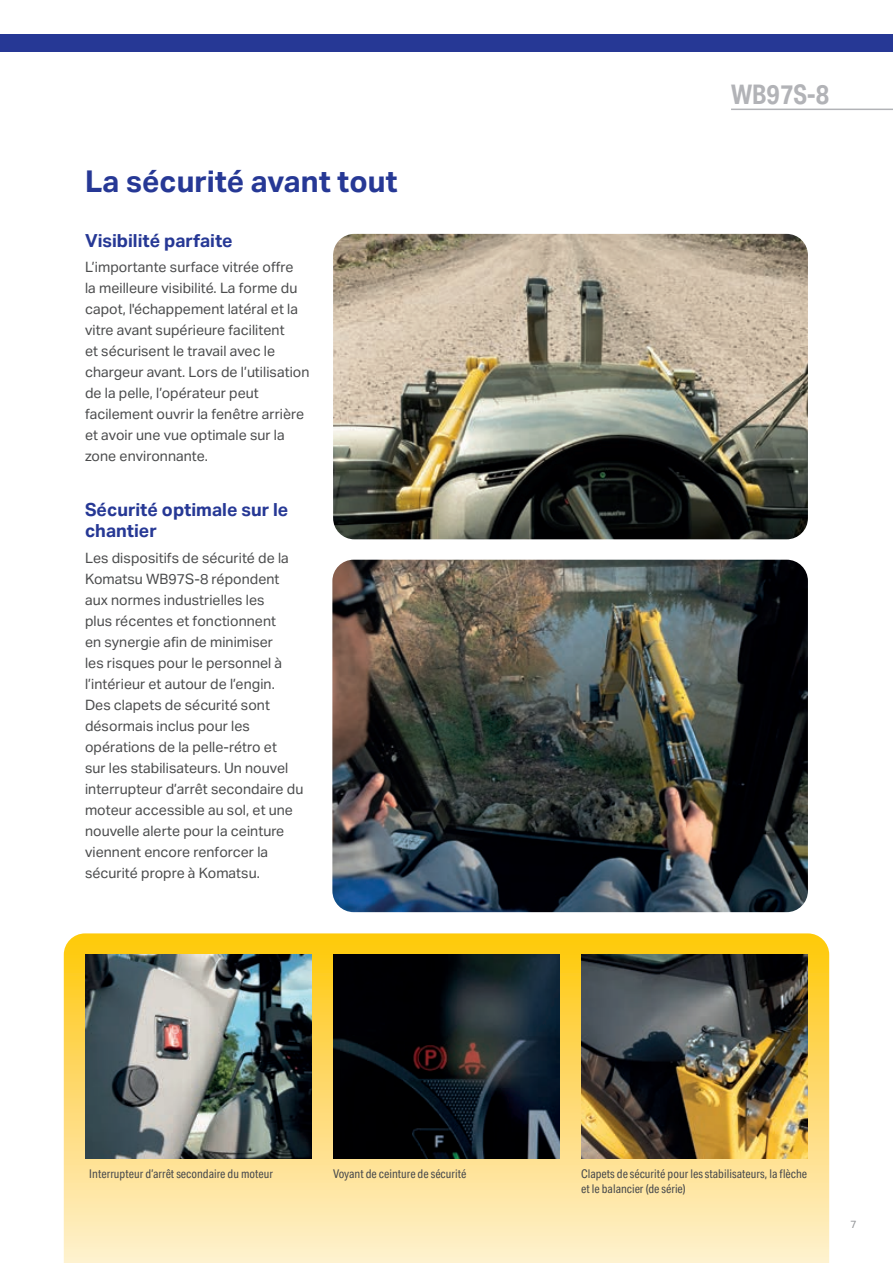
<style>
.page{position:relative;width:893px;height:1263px;background:#fff}
.page>*{position:absolute;margin:0;border:0;box-sizing:border-box;transform-origin:0 0}
.t1{font:700 30px "Aktiv Grotesk";color:#263895}
.t2{font:700 27px "Aktiv Grotesk Cd";color:#b2b3b7}
.t3{font:700 18px/21px "Aktiv Grotesk";color:#263895}
.t4{font:14.25px/21px "Aktiv Grotesk";color:#4b4c4d}
.t5{font:12px/15px "Aktiv Grotesk Cd";color:#4b4c4d}
.t6{font:10.5px "Aktiv Grotesk";color:#939598}
</style>
<div class="page">
<svg style="left:64px;top:933px;width:765px;height:330px;background:#fde18c"></svg>
<img style="left:85px;top:955px;width:227px;height:204px">
<img style="left:333px;top:955px;width:227px;height:204px">
<img style="left:581px;top:955px;width:227px;height:203px">
<img style="left:333px;top:234px;width:475px;height:305px">
<img style="left:332px;top:560px;width:476px;height:352px">
<div style="left:0;top:34px;width:893px;height:17px;background:#263895"></div>
<hr style="left:731px;top:109px;width:162px;height:1px;background:#b2b3b7">
<h1 class="t1" style="left:85px;top:164px;width:314px">La sécurité avant tout</h1>
<p class="t3" style="left:85px;top:230px;width:149px">Visibilité parfaite</p>
<p class="t4" style="left:85px;top:257px;width:226px">L’importante surface vitrée offre<br>la meilleure visibilité. La forme du capot, l'échappement latéral et la vitre avant supérieure facilitent<br>et sécurisent le travail avec le chargeur avant. Lors de l’utilisation de la pelle, l’opérateur peut facilement ouvrir la fenêtre arrière et avoir une vue optimale sur la zone environnante.</p>
<p class="t3" style="left:85px;top:500px;width:205px">Sécurité optimale sur le chantier</p>
<p class="t4" style="left:85px;top:547px;width:220px">Les dispositifs de sécurité de la<br>Komatsu WB97S-8 répondent aux normes industrielles les<br>plus récentes et fonctionnent<br>en synergie afin de minimiser<br>les risques pour le personnel à l’intérieur et autour de l’engin.<br>Des clapets de sécurité sont désormais inclus pour les opérations de la pelle-rétro et<br>sur les stabilisateurs. Un nouvel interrupteur d’arrêt secondaire du moteur accessible au sol, et une nouvelle alerte pour la ceinture viennent encore renforcer la sécurité propre à Komatsu.</p>
<h2 class="t2" style="left:731px;top:79px;width:100px">WB97S-8</h2>
<p class="t5" style="left:89px;top:1167px;width:185px">Interrupteur d’arrêt secondaire du moteur</p>
<p class="t5" style="left:333px;top:1167px;width:135px">Voyant de ceinture de sécurité</p>
<p class="t5" style="left:581px;top:1166px;width:227px">Clapets de sécurité pour les stabilisateurs, la flèche et le balancier (de série)</p>
<p class="t6" style="left:850px;top:1218px;width:8px">7</p>
</div>
